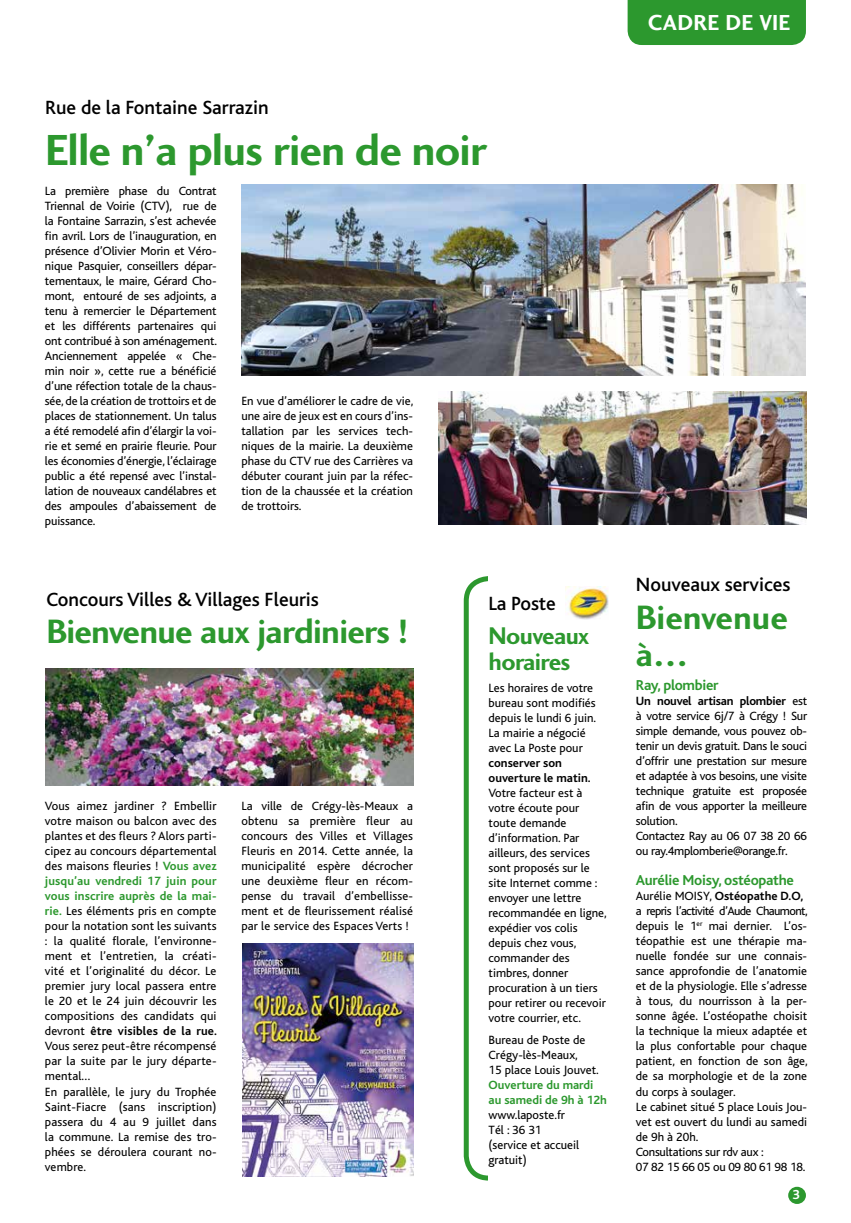
<style>
.page{position:relative;width:851px;height:1223px;background:#fff}
.page>*{position:absolute;margin:0;border:0;box-sizing:border-box;transform-origin:0 0}
.t1{font:45px "Charlotte Sans Bold Plain";letter-spacing:-.02em;color:#2c982e}
.t2{font:35px "Charlotte Sans Bold Plain";letter-spacing:-.02em;color:#2c982e}
.t3{font:35px/37.5px "Charlotte Sans Bold Plain";color:#2c982e}
.t4{font:25px/26.2px "Charlotte Sans Bold Plain";letter-spacing:-.025em;color:#2c982e}
.t5{font:22.5px "Charlotte Sans Bold Plain";letter-spacing:.01em;color:#fff}
.t6{font:500 20px "Bliss";color:#000}
.t7{font:700 15px "Bliss";letter-spacing:-.02em;color:#2c982e}
.t8{font:700 13.75px "Bliss";color:#fff}
.t9{font:12.5px/15px "Bliss";color:#000}
.t10{font:12.5px/15px "Bliss";letter-spacing:-.02em;color:#000}
.t11{font:700 12.5px/15px "Bliss";color:#2c982e}
.t12{font:700 12.5px/15px "Bliss";color:#000}
.s1{font-weight:700;color:#2c982e}
.s2{font-weight:700}
</style>
<div class="page">
<img style="left:438px;top:392px;width:368px;height:132px">
<img style="left:242px;top:184px;width:563px;height:192px">
<div style="left:627px;top:0;width:178px;height:45px;background:#2c982e"></div>
<div style="left:788px;top:1186px;width:17px;height:17px;background:#2c982e;border-radius:50%"></div>
<div style="left:463px;top:576px;width:142px;height:604px;border:5px solid #2c982e;border-radius:22px"></div>
<div style="left:488px;top:569px;width:121px;height:620px;background:#fff"></div>
<img style="left:242px;top:943px;width:171px;height:233px">
<img style="left:45px;top:669px;width:368px;height:117px">
<img style="left:565px;top:586px;width:44px;height:33px">
<h3 class="t6" style="left:45px;top:97px;width:225px">Rue de la Fontaine Sarrazin</h3>
<h1 class="t1" style="left:45px;top:123px;width:444px">Elle n’a plus rien de noir</h1>
<p class="t9" style="left:45px;top:184px;width:174px;text-align:justify">La première phase du Contrat Triennal de Voirie (CTV), rue de la Fontaine Sarrazin, s’est achevée fin avril. Lors de l’inauguration, en présence d’Olivier Morin et Véro&shy;nique Pasquier, conseillers dépar&shy;tementaux, le maire, Gérard Cho&shy;mont, entouré de ses adjoints, a tenu à remercier le Département et les différents partenaires qui ont contribué à son aménagement.<br>Anciennement appelée « Che&shy;min noir », cette rue a bénéficié d’une réfection totale de la chaus&shy;sée, de la création de trottoirs et de places de stationnement. Un talus a été remodelé afin d’élargir la voi&shy;rie et semé en prairie fleurie. Pour les économies d’énergie, l’éclairage public a été repensé avec l’instal&shy;lation de nouveaux candélabres et des ampoules d’abaissement de puissance.</p>
<p class="t9" style="left:241px;top:394px;width:173px;text-align:justify">En vue d’améliorer le cadre de vie, une aire de jeux est en cours d’ins&shy;tallation par les services tech&shy;niques de la mairie. La deuxième phase du CTV rue des Carrières va débuter courant juin par la réfec&shy;tion de la chaussée et la création de trottoirs.</p>
<h3 class="t6" style="left:46px;top:588px;width:274px">Concours Villes &amp; Villages Fleuris</h3>
<h2 class="t2" style="left:46px;top:610px;width:364px">Bienvenue aux jardiniers !</h2>
<p class="t9" style="left:45px;top:799px;width:174px">Vous aimez jardiner ? Embellir votre maison ou balcon avec des plantes et des fleurs ? Alors parti&shy;cipez au concours départemental des maisons fleuries ! <span class="s1">Vous avez jusqu’au vendredi 17 juin pour vous inscrire auprès de la mai&shy;rie.</span> Les éléments pris en compte pour la notation sont les suivants : la qualité florale, l’environne&shy;ment et l’entretien, la créati&shy;vité et l’originalité du décor. Le premier jury local passera entre le 20 et le 24 juin découvrir les compositions des candidats qui devront <span class="s2">être visibles de la rue.<br></span>Vous serez peut-être récompensé par la suite par le jury départe&shy;mental…<br>En parallèle, le jury du Trophée<br>Saint-Fiacre (sans inscription) passera du 4 au 9 juillet dans la commune. La remise des tro&shy;phées se déroulera courant no&shy;vembre.</p>
<p class="t9" style="left:241px;top:799px;width:173px;text-align:justify">La ville de Crégy-lès-Meaux a obtenu sa première fleur au concours des Villes et Villages Fleuris en 2014. Cette année, la municipalité espère décrocher une deuxième fleur en récom&shy;pense du travail d’embellisse&shy;ment et de fleurissement réalisé par le service des Espaces Verts !</p>
<h3 class="t6" style="left:488px;top:593px;width:69px">La Poste</h3>
<h3 class="t4" style="left:488px;top:622px;width:102px">Nouveaux horaires</h3>
<p class="t9" style="left:488px;top:680px;width:109px">Les horaires de votre bureau sont modifiés depuis le lundi 6 juin.<br>La mairie a négocié avec La Poste pour</p>
<p class="t12" style="left:488px;top:755px;width:104px">conserver son ouverture le matin.</p>
<p class="t9" style="left:488px;top:785px;width:120px">Votre facteur est à votre écoute pour toute demande d’information. Par ailleurs, des services sont proposés sur le site Internet comme : envoyer une lettre recommandée en ligne, expédier vos colis depuis chez vous, commander des timbres, donner procuration à un tiers pour retirer ou recevoir votre courrier, etc.</p>
<p class="t9" style="left:488px;top:1032px;width:112px">Bureau de Poste de<br>Crégy-lès-Meaux,<br>15 place Louis Jouvet.</p>
<p class="t11" style="left:488px;top:1077px;width:120px">Ouverture du mardi au samedi de 9h à 12h</p>
<p class="t9" style="left:488px;top:1107px;width:92px">www.laposte.fr<br>Tél : 36 31 (service et accueil gratuit)</p>
<h3 class="t5" style="left:647px;top:9px;width:144px">CADRE DE VIE</h3>
<h3 class="t6" style="left:635px;top:574px;width:156px">Nouveaux services</h3>
<h2 class="t3" style="left:635px;top:598px;width:153px">Bienvenue à…</h2>
<p class="t7" style="left:635px;top:677px;width:84px">Ray, plombier</p>
<p class="t10" style="left:635px;top:694px;width:173px"><span class="s2">Un nouvel artisan plombier</span> est à votre service 6j/7 à Crégy ! Sur simple demande, vous pouvez ob&shy;tenir un devis gratuit. Dans le souci d’offrir une prestation sur mesure et adaptée à vos besoins, une visite technique gratuite est proposée afin de vous apporter la meilleure solution.<br>Contactez Ray au 06 07 38 20 66 ou ray.4mplomberie@orange.fr.</p>
<p class="t7" style="left:635px;top:872px;width:159px">Aurélie Moisy, ostéopathe</p>
<p class="t9" style="left:635px;top:889px;width:173px">Aurélie MOISY, <span class="s2">Ostéopathe D.O, </span>a repris l’activité d’Aude Chaumont, depuis le 1<sup>er</sup> mai dernier. L’os&shy;téopathie est une thérapie ma&shy;nuelle fondée sur une connais&shy;sance approfondie de l’anatomie et de la physiologie. Elle s’adresse à tous, du nourrisson à la per&shy;sonne âgée. L’ostéopathe choisit la technique la mieux adaptée et la plus confortable pour chaque patient, en fonction de son âge, de sa morphologie et de la zone du corps à soulager.<br>Le cabinet situé 5 place Louis Jou&shy;vet est ouvert du lundi au samedi de 9h à 20h.<br>Consultations sur rdv aux :<br>07 82 15 66 05 ou 09 80 61 98 18.</p>
<p class="t8" style="left:792px;top:1187px;width:9px">3</p>
</div>
